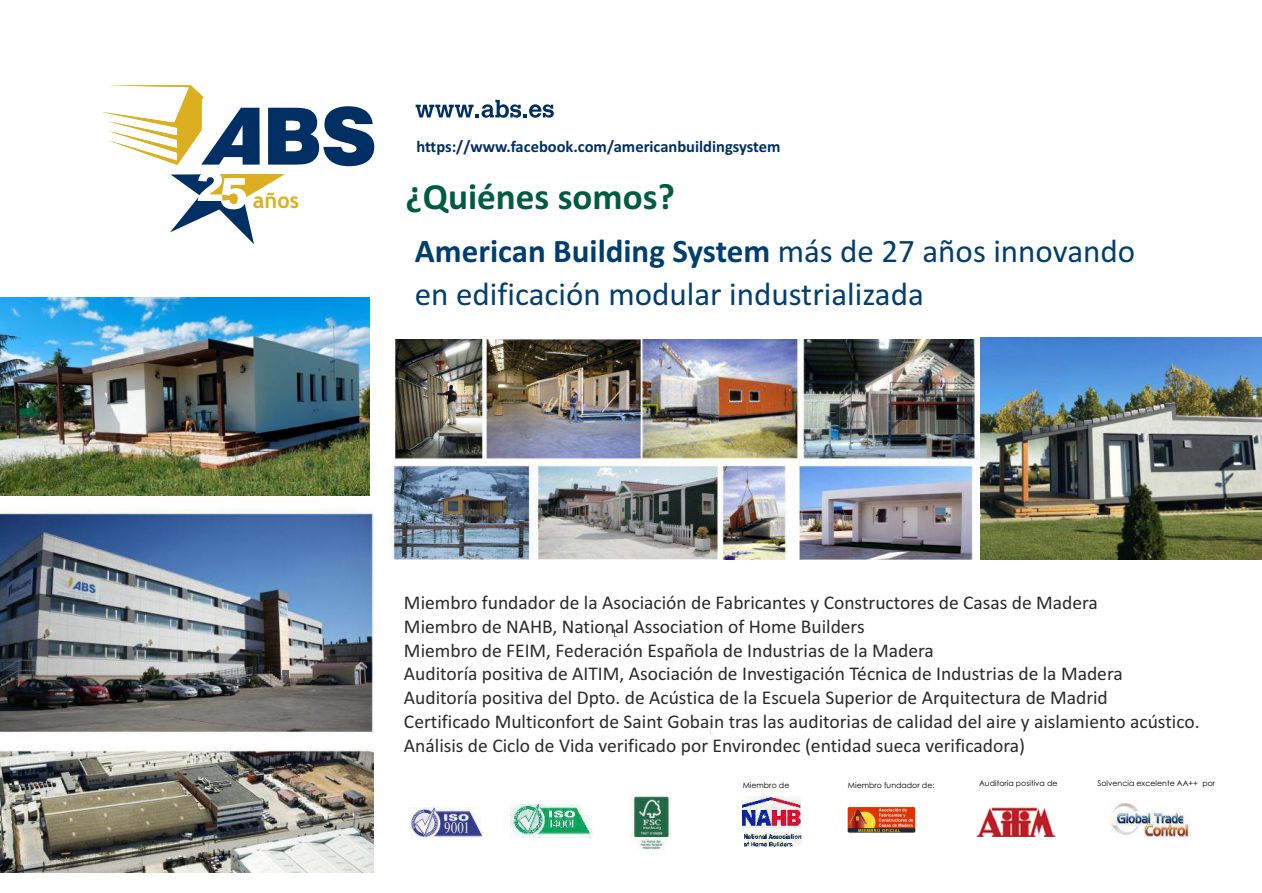
<style>
.page{position:relative;width:1262px;height:893px;background:#fff}
.page>*{position:absolute;margin:0;border:0;box-sizing:border-box;transform-origin:0 0}
.t1{font:700 37.2px "Calibri";color:#005b42}
.t2{font:33px/43.2px "Calibri";color:#003e6e}
.t3{font:700 21.75px "Trebuchet MS";color:#dbaf1f}
.t4{font:19.5px/23.9px "Calibri";color:#2b2929}
.t5{font:700 16.5px "Calibri";color:#002f64}
.t6{font:7.8px "Century Gothic";color:#000}
.s1{font-weight:700}
</style>
<div class="page">
<img style="left:0;top:508px;width:373px;height:364px">
<img style="left:0;top:297px;width:370px;height:199px">
<img style="left:389px;top:339px;width:591px;height:220px">
<svg style="left:709px;top:722px;width:6px;height:12px"></svg>
<svg style="left:613px;top:629px;width:4px;height:8px"></svg>
<img style="left:976px;top:807px;width:80px;height:29px">
<img style="left:742px;top:796px;width:58px;height:31px">
<img style="left:744px;top:832px;width:57px;height:14px">
<img style="left:848px;top:806px;width:67px;height:26px">
<img style="left:1110px;top:803px;width:81px;height:34px">
<img style="left:410px;top:807px;width:72px;height:30px">
<img style="left:510px;top:804px;width:83px;height:33px">
<img style="left:630px;top:796px;width:40px;height:54px">
<svg style="left:268px;top:106px;width:106px;height:60px"></svg>
<svg style="left:101px;top:85px;width:159px;height:80px"></svg>
<svg style="left:170px;top:174px;width:115px;height:70px"></svg>
<svg style="left:415px;top:100px;width:139px;height:18px"></svg>
<img style="left:980px;top:338px;width:282px;height:221px">
<p class="t5" style="left:416px;top:139px;width:366px">https://www.facebook.com/americanbuildingsystem</p>
<p class="t3" style="left:253px;top:192px;width:48px">años</p>
<h1 class="t1" style="left:405px;top:181px;width:271px">¿Quiénes somos?</h1>
<h2 class="t2" style="left:415px;top:232px;width:722px"><span class="s1">American Building System</span> más de 27 años innovando en edificación modular industrializada</h2>
<p class="t4" style="left:404px;top:592px;width:797px">Miembro fundador de la Asociación de Fabricantes y Constructores de Casas de Madera<br>Miembro de NAHB, National Association of Home Builders<br>Miembro de FEIM, Federación Española de Industrias de la Madera<br>Auditoría positiva de AITIM, Asociación de Investigación Técnica de Industrias de la Madera Auditoría positiva del Dpto. de Acústica de la Escuela Superior de Arquitectura de Madrid<br>Certificado Multiconfort de Saint Gobain tras las auditorias de calidad del aire y aislamiento acústico.<br>Análisis de Ciclo de Vida verificado por Environdec (entidad sueca verificadora)</p>
<p class="t6" style="left:742px;top:781px;width:48px">Miembro de</p>
<p class="t6" style="left:848px;top:781px;width:88px">Miembro fundador de:</p>
<p class="t6" style="left:979px;top:780px;width:80px">Auditoría positiva de</p>
<p class="t6" style="left:1097px;top:780px;width:119px">Solvencia excelente AA++ por</p>
</div>
